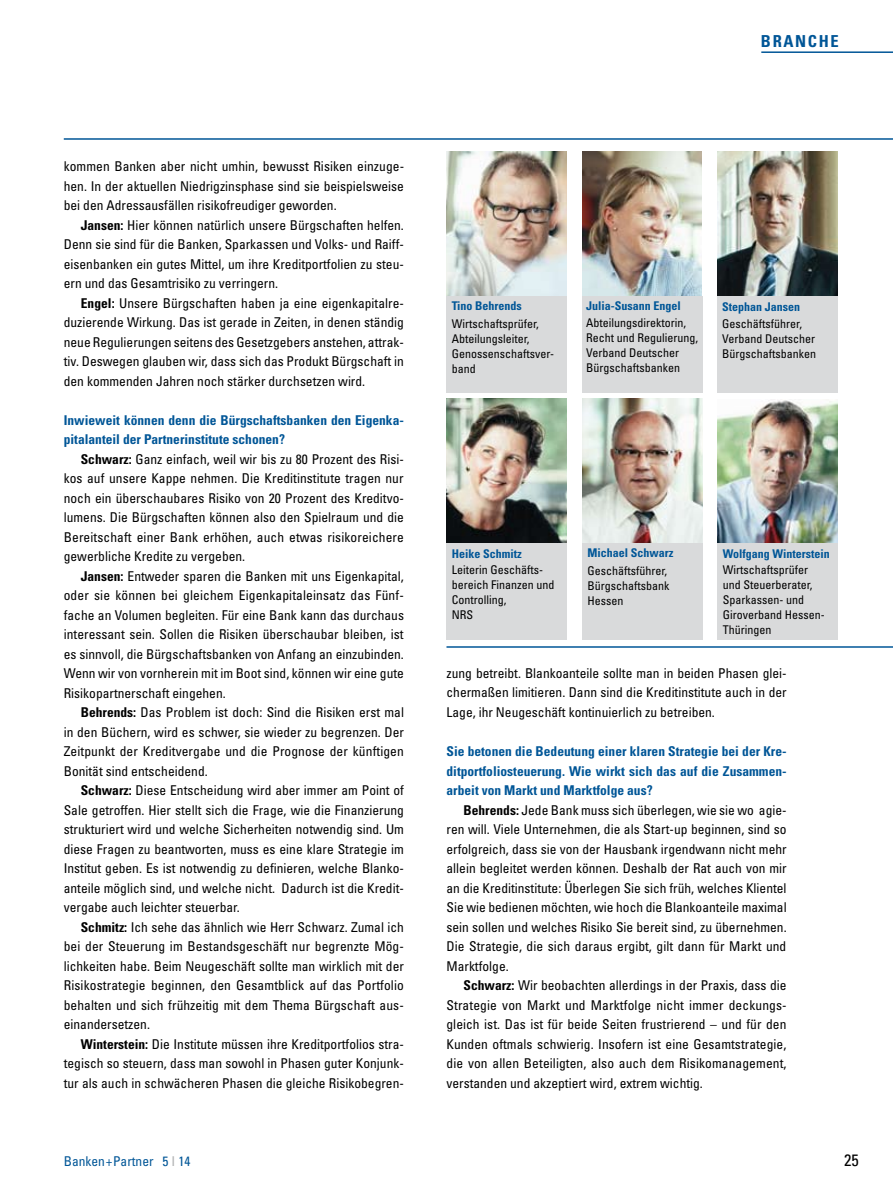
<style>
.page{position:relative;width:893px;height:1191px;background:#fff}
.page>*{position:absolute;margin:0;border:0;box-sizing:border-box;transform-origin:0 0}
.t1{font:700 condensed 16.5px "Univers LT Std";color:#005697}
.t2{font:condensed 16.5px "Univers LT Std";color:#000}
.t3{font:condensed 13.5px/19.5px "Univers LT Std";color:#000;text-align:justify}
.t4{font:700 condensed 13.5px/19.5px "Univers LT Std";color:#005697}
.t5{font:condensed 13.5px "Univers LT Std";color:#005697}
.t6{font:condensed 12px/15px "Univers LT Std";color:#000}
.t7{font:700 condensed 12px "Univers LT Std";color:#005697}
.s1{font-weight:700}
.s2{color:#b1b3b4}
</style>
<div class="page">
<hr style="left:761px;top:51px;width:132px;height:2px;background:#005697">
<hr style="left:64px;top:138px;width:829px;height:2px;background:#005697">
<hr style="left:446px;top:646px;width:447px;height:2px;background:#005697">
<img style="left:718px;top:399px;width:120px;height:144px">
<div style="left:718px;top:543px;width:120px;height:96px;background:#d9dadb"></div>
<img style="left:446px;top:399px;width:120px;height:144px">
<div style="left:446px;top:543px;width:120px;height:96px;background:#d9dadb"></div>
<img style="left:718px;top:152px;width:120px;height:144px">
<div style="left:718px;top:296px;width:120px;height:96px;background:#d9dadb"></div>
<img style="left:582px;top:152px;width:120px;height:144px">
<div style="left:582px;top:296px;width:120px;height:96px;background:#d9dadb"></div>
<img style="left:582px;top:399px;width:120px;height:144px">
<div style="left:582px;top:543px;width:120px;height:96px;background:#d9dadb"></div>
<img style="left:447px;top:152px;width:120px;height:144px">
<div style="left:446px;top:296px;width:120px;height:96px;background:#d9dadb"></div>
<p class="t1" style="left:761px;top:31px;width:12px">BRANCHE</p>
<p class="t3" style="left:64px;top:156px;width:342px">kommen Banken aber nicht umhin, bewusst Risiken einzuge&shy;hen. In der aktuellen Niedrigzinsphase sind sie beispielsweise bei den Adressausfällen risikofreudiger geworden.</p>
<p class="t3" style="left:64px;top:215px;width:342px;text-indent:17px"><span class="s1">Jansen:</span> Hier können natürlich unsere Bürgschaften helfen.<br>Denn sie sind für die Banken, Sparkassen und Volks- und Raiff&shy;eisenbanken ein gutes Mittel, um ihre Kreditportfolien zu steu&shy;ern und das Gesamtrisiko zu verringern.</p>
<p class="t3" style="left:64px;top:293px;width:342px;text-indent:17px"><span class="s1">Engel:</span> Unsere Bürgschaften haben ja eine eigenkapitalre&shy;duzierende Wirkung. Das ist gerade in Zeiten, in denen ständig neue Regulierungen seitens des Gesetzgebers anstehen, attrak&shy;tiv. Deswegen glauben wir, dass sich das Produkt Bürgschaft in den kommenden Jahren noch stärker durchsetzen wird.</p>
<p class="t4" style="left:64px;top:410px;width:342px">Inwieweit können denn die Bürgschaftsbanken den Eigenka&shy;pitalanteil der Partnerinstitute schonen?</p>
<p class="t3" style="left:64px;top:449px;width:342px;text-indent:17px"><span class="s1">Schwarz:</span> Ganz einfach, weil wir bis zu 80 Prozent des Risi&shy;kos auf unsere Kappe nehmen. Die Kreditinstitute tragen nur noch ein überschaubares Risiko von 20 Prozent des Kreditvo&shy;lumens. Die Bürgschaften können also den Spielraum und die Bereitschaft einer Bank erhöhen, auch etwas risikoreichere gewerbliche Kredite zu vergeben.</p>
<p class="t3" style="left:64px;top:566px;width:342px;text-indent:17px"><span class="s1">Jansen:</span> Entweder sparen die Banken mit uns Eigenkapital, oder sie können bei gleichem Eigenkapitaleinsatz das Fünf&shy;fache an Volumen begleiten. Für eine Bank kann das durchaus interessant sein. Sollen die Risiken überschaubar bleiben, ist es sinnvoll, die Bürgschaftsbanken von Anfang an einzubinden.<br>Wenn wir von vornherein mit im Boot sind, können wir eine gute Risikopartnerschaft eingehen.</p>
<p class="t3" style="left:64px;top:702px;width:342px;text-indent:17px"><span class="s1">Behrends:</span> Das Problem ist doch: Sind die Risiken erst mal in den Büchern, wird es schwer, sie wieder zu begrenzen. Der Zeitpunkt der Kreditvergabe und die Prognose der künftigen Bonität sind entscheidend.</p>
<p class="t3" style="left:64px;top:780px;width:342px;text-indent:17px"><span class="s1">Schwarz:</span> Diese Entscheidung wird aber immer am Point of Sale getroffen. Hier stellt sich die Frage, wie die Finanzierung strukturiert wird und welche Sicherheiten notwendig sind. Um diese Fragen zu beantworten, muss es eine klare Strategie im Institut geben. Es ist notwendig zu definieren, welche Blanko&shy;anteile möglich sind, und welche nicht. Dadurch ist die Kredit&shy;vergabe auch leichter steuerbar.</p>
<p class="t3" style="left:64px;top:917px;width:342px;text-indent:17px"><span class="s1">Schmitz:</span> Ich sehe das ähnlich wie Herr Schwarz. Zumal ich bei der Steuerung im Bestandsgeschäft nur begrenzte Mög&shy;lichkeiten habe. Beim Neugeschäft sollte man wirklich mit der Risikostrategie beginnen, den Gesamtblick auf das Portfolio behalten und sich frühzeitig mit dem Thema Bürgschaft aus&shy;einandersetzen.</p>
<p class="t3" style="left:64px;top:1034px;width:342px;text-indent:17px"><span class="s1">Winterstein:</span> Die Institute müssen ihre Kreditportfolios stra&shy;tegisch so steuern, dass man sowohl in Phasen guter Konjunk&shy;tur als auch in schwächeren Phasen die gleiche Risikobegren-</p>
<p class="t5" style="left:64px;top:1152px;width:128px">Banken+Partner 5 <span class="s2">I</span> 14</p>
<p class="t7" style="left:452px;top:298px;width:72px">Tino Behrends</p>
<p class="t6" style="left:452px;top:316px;width:104px">Wirtschaftsprüfer,<br>Abteilungsleiter,<br>Genossenschaftsver&shy;band</p>
<p class="t7" style="left:586px;top:298px;width:96px">Julia-Susann Engel</p>
<p class="t6" style="left:586px;top:315px;width:113px">Abteilungsdirektorin,<br>Recht und Regulierung,<br>Verband Deutscher<br>Bürgschaftsbanken</p>
<p class="t7" style="left:722px;top:299px;width:79px">Stephan Jansen</p>
<p class="t6" style="left:722px;top:316px;width:95px">Geschäftsführer,<br>Verband Deutscher<br>Bürgschaftsbanken</p>
<p class="t7" style="left:452px;top:546px;width:72px">Heike Schmitz</p>
<p class="t6" style="left:452px;top:562px;width:104px">Leiterin Geschäfts&shy;bereich Finanzen und<br>Controlling,<br>NRS</p>
<p class="t7" style="left:587px;top:545px;width:88px">Michael Schwarz</p>
<p class="t6" style="left:587px;top:563px;width:83px">Geschäftsführer,<br>Bürgschaftsbank<br>Hessen</p>
<p class="t7" style="left:723px;top:546px;width:109px">Wolfgang Winterstein</p>
<p class="t6" style="left:723px;top:562px;width:103px">Wirtschaftsprüfer und Steuerberater,<br>Sparkassen- und<br>Giroverband Hessen-<br>Thüringen</p>
<p class="t3" style="left:446px;top:663px;width:342px">zung betreibt. Blankoanteile sollte man in beiden Phasen glei&shy;chermaßen limitieren. Dann sind die Kreditinstitute auch in der Lage, ihr Neugeschäft kontinuierlich zu betreiben.</p>
<p class="t4" style="left:446px;top:741px;width:342px;text-align:justify">Sie betonen die Bedeutung einer klaren Strategie bei der Kre&shy;ditportfoliosteuerung. Wie wirkt sich das auf die Zusammen&shy;arbeit von Markt und Marktfolge aus?</p>
<p class="t3" style="left:446px;top:799px;width:342px;text-indent:17px"><span class="s1">Behrends:</span> Jede Bank muss sich überlegen, wie sie wo agie&shy;ren will. Viele Unternehmen, die als Start-up beginnen, sind so erfolgreich, dass sie von der Hausbank irgendwann nicht mehr allein begleitet werden können. Deshalb der Rat auch von mir an die Kreditinstitute: Überlegen Sie sich früh, welches Klientel Sie wie bedienen möchten, wie hoch die Blankoanteile maximal sein sollen und welches Risiko Sie bereit sind, zu übernehmen.<br>Die Strategie, die sich daraus ergibt, gilt dann für Markt und Marktfolge.</p>
<p class="t3" style="left:446px;top:975px;width:342px;text-indent:17px"><span class="s1">Schwarz:</span> Wir beobachten allerdings in der Praxis, dass die Strategie von Markt und Marktfolge nicht immer deckungs&shy;gleich ist. Das ist für beide Seiten frustrierend – und für den Kunden oftmals schwierig. Insofern ist eine Gesamtstrategie, die von allen Beteiligten, also auch dem Risikomanagement, verstanden und akzeptiert wird, extrem wichtig.</p>
<p class="t2" style="left:844px;top:1149px;width:16px">25</p>
</div>
